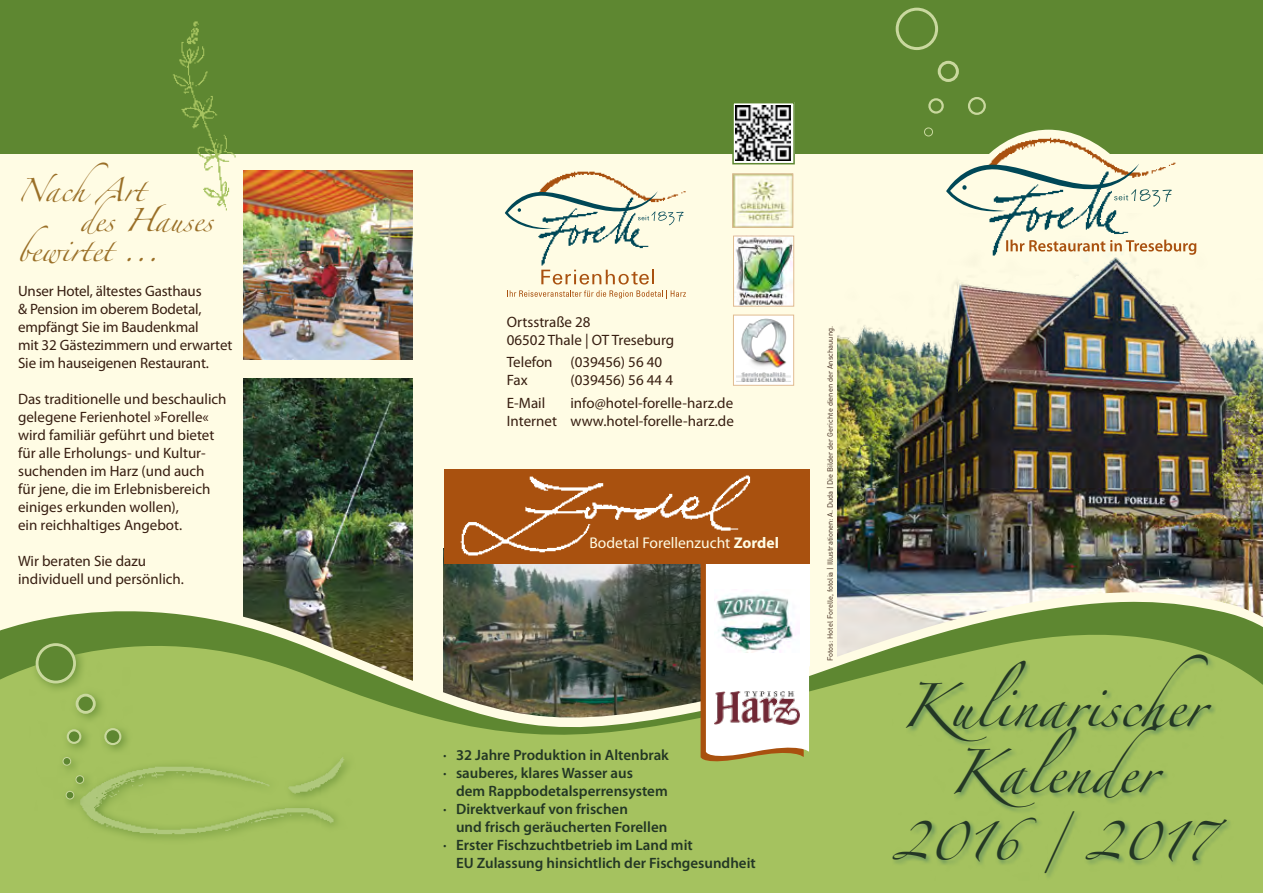
<style>
.page{position:relative;width:1263px;height:893px;background:#fffce4}
.page>*{position:absolute;margin:0;border:0;box-sizing:border-box;transform-origin:0 0}
.t1{font:39px/66.2px "Zapfino";color:#233725;text-align:center}
.t2{font:34.5px "Zapfino";color:#233725}
.t3{font:21px "Zapfino";color:#9a6f27}
.t4{font:15.6px "Myriad Pro";color:#fffce4}
.t5{font:15px/18px "Myriad Pro";color:#371e11}
.t6{font:600 15px/18px "Myriad Pro";color:#233725}
.t7{font:7.5px "DIN";color:#371e11}
.s1{font-weight:700}
</style>
<div class="page">
<div style="left:0;top:0;width:1263px;height:153px;background:#5e8731"></div>
<svg style="left:969px;top:98px;width:16px;height:16px"></svg>
<div style="left:968px;top:97px;width:18px;height:18px;border:2px solid #c9d89e;border-radius:50%"></div>
<div style="left:924px;top:128px;width:9px;height:8px;border:1px solid #c9d89e;border-radius:50%"></div>
<div style="left:938px;top:61px;width:21px;height:21px;border:3px solid #c9d89e;border-radius:50%"></div>
<svg style="left:929px;top:99px;width:14px;height:14px"></svg>
<div style="left:928px;top:98px;width:16px;height:16px;border:2px solid #c9d89e;border-radius:50%"></div>
<div style="left:896px;top:8px;width:42px;height:42px;border:3px solid #c9d89e;border-radius:50%"></div>
<img style="left:540px;top:171px;width:146px;height:22px">
<img style="left:538px;top:232px;width:111px;height:34px">
<svg style="left:507px;top:270px;width:179px;height:29px"></svg>
<svg style="left:505px;top:191px;width:179px;height:41px"></svg>
<img style="left:244px;top:170px;width:168px;height:189px">
<img style="left:838px;top:239px;width:425px;height:325px">
<img style="left:734px;top:175px;width:57px;height:51px">
<div style="left:732px;top:173px;width:61px;height:55px;border:1px solid #e1bc91"></div>
<img style="left:735px;top:238px;width:57px;height:67px">
<div style="left:733px;top:236px;width:61px;height:71px;border:1px solid #e1bc91"></div>
<div style="left:733px;top:315px;width:61px;height:70px;background:#fff"></div>
<img style="left:737px;top:319px;width:53px;height:62px">
<div style="left:733px;top:315px;width:61px;height:71px;border:1px solid #e1bc91"></div>
<img style="left:244px;top:378px;width:168px;height:186px">
<img style="left:243px;top:564px;width:1020px;height:9px">
<img style="left:243px;top:573px;width:1020px;height:29px">
<svg style="left:0;top:602px;width:1263px;height:291px;background:#97af61"></svg>
<div style="left:892px;top:654px;width:341px;height:226px;background:#18585b;opacity:.4"></div>
<img style="left:66px;top:733px;width:300px;height:123px">
<div style="left:29px;top:637px;width:104px;height:174px;background:#5e8731;opacity:.75"></div>
<div style="left:66px;top:791px;width:8px;height:8px;background:#5e8731;border-radius:50%"></div>
<div style="left:66px;top:791px;width:8px;height:8px;border:1px solid #c9d89e;border-radius:50%"></div>
<div style="left:105px;top:729px;width:15px;height:15px;background:#5e8731;border-radius:50%"></div>
<div style="left:104px;top:728px;width:17px;height:17px;border:2px solid #c9d89e;border-radius:50%"></div>
<div style="left:63px;top:757px;width:8px;height:8px;background:#5e8731;border-radius:50%"></div>
<div style="left:63px;top:757px;width:8px;height:8px;border:1px solid #c9d89e;border-radius:50%"></div>
<div style="left:76px;top:776px;width:8px;height:7px;background:#5e8731;border-radius:50%"></div>
<div style="left:76px;top:775px;width:8px;height:9px;border:1px solid #c9d89e;border-radius:50%"></div>
<div style="left:77px;top:695px;width:17px;height:17px;background:#5e8731;border-radius:50%"></div>
<div style="left:76px;top:694px;width:20px;height:20px;border:3px solid #c9d89e;border-radius:50%"></div>
<div style="left:68px;top:730px;width:12px;height:13px;background:#5e8731;border-radius:50%"></div>
<div style="left:67px;top:729px;width:14px;height:15px;border:2px solid #c9d89e;border-radius:50%"></div>
<div style="left:37px;top:645px;width:38px;height:37px;background:#5e8731;border-radius:50%"></div>
<div style="left:36px;top:643px;width:40px;height:40px;border:3px solid #c9d89e;border-radius:50%"></div>
<svg style="left:701px;top:564px;width:108px;height:202px;background:#eee6d7"></svg>
<img style="left:714px;top:589px;width:85px;height:63px">
<img style="left:714px;top:691px;width:85px;height:33px">
<div style="left:444px;top:469px;width:365px;height:95px;background:#a9510f"></div>
<img style="left:460px;top:475px;width:291px;height:81px">
<img style="left:983px;top:215px;width:156px;height:47px">
<svg style="left:946px;top:130px;width:226px;height:85px"></svg>
<svg style="left:1006px;top:240px;width:190px;height:15px"></svg>
<svg style="left:735px;top:105px;width:57px;height:56px"></svg>
<img style="left:736px;top:106px;width:55px;height:55px">
<div style="left:732px;top:102px;width:63px;height:62px;border:2px solid #5e8731"></div>
<img style="left:163px;top:21px;width:91px;height:197px">
<h3 class="t3" style="left:17px;top:182px;width:129px">NachArt</h3>
<h3 class="t3" style="left:80px;top:212px;width:134px">des Hauses</h3>
<h3 class="t3" style="left:17px;top:242px;width:143px">bewirtet ...</h3>
<p class="t5" style="left:18px;top:282px;width:216px">Unser Hotel, ältestes Gasthaus<br>&amp; Pension im oberem Bodetal, empfängt Sie im Baudenkmal<br>mit 32 Gästezimmern und erwartet<br>Sie im hauseigenen Restaurant.</p>
<p class="t5" style="left:18px;top:390px;width:210px">Das traditionelle und beschaulich gelegene Ferienhotel »Forelle« wird familiär geführt und bietet für alle Erholungs- und Kultur&shy;suchenden im Harz (und auch<br>für jene, die im Erlebnisbereich einiges erkunden wollen),<br>ein reichhaltiges Angebot.</p>
<p class="t5" style="left:18px;top:552px;width:167px">Wir beraten Sie dazu individuell und persönlich.</p>
<p class="t5" style="left:507px;top:313px;width:169px">Ortsstraße 28<br>06502 Thale | OT Treseburg</p>
<p class="t5" style="left:507px;top:353px;width:157px">Telefon (039456) 56 40<br>Fax</p>
<p class="t5" style="left:570px;top:371px;width:104px">(039456) 56 44 4</p>
<p class="t5" style="left:507px;top:393px;width:229px;text-align:right">info@hotel-forelle-harz.de<br>Internet www.hotel-forelle-harz.de</p>
<p class="t5" style="left:507px;top:393px;width:40px">E-Mail</p>
<p class="t4" style="left:589px;top:533px;width:191px">Bodetal Forellenzucht <span class="s1">Zordel</span></p>
<p class="t6" style="left:443px;top:745px;width:227px">· 32 Jahre Produktion in Altenbrak · sauberes, klares Wasser aus</p>
<p class="t6" style="left:443px;top:781px;width:226px;text-indent:13px">dem Rappbodetalsperrensystem · Direktverkauf von frischen</p>
<p class="t6" style="left:443px;top:817px;width:251px;text-indent:13px">und frisch geräucherten Forellen<br>· Erster Fischzuchtbetrieb im Land mit<br>EU</p>
<p class="t6" style="left:477px;top:853px;width:280px">Zulassung hinsichtlich der Fischgesundheit</p>
<p class="t7" style="left:825px;top:661px;width:337px;rotate:-90deg">Fotos: Hotel Forelle, fotolia | Illustrationen: A. Duda | Die Bilder der Gerichte dienen der Anschauung.</p>
<h1 class="t1" style="left:901px;top:680px;width:309px">Kulinarischer<br>Kalender</h1>
<h2 class="t2" style="left:892px;top:826px;width:321px">2016 / 2017</h2>
</div>
